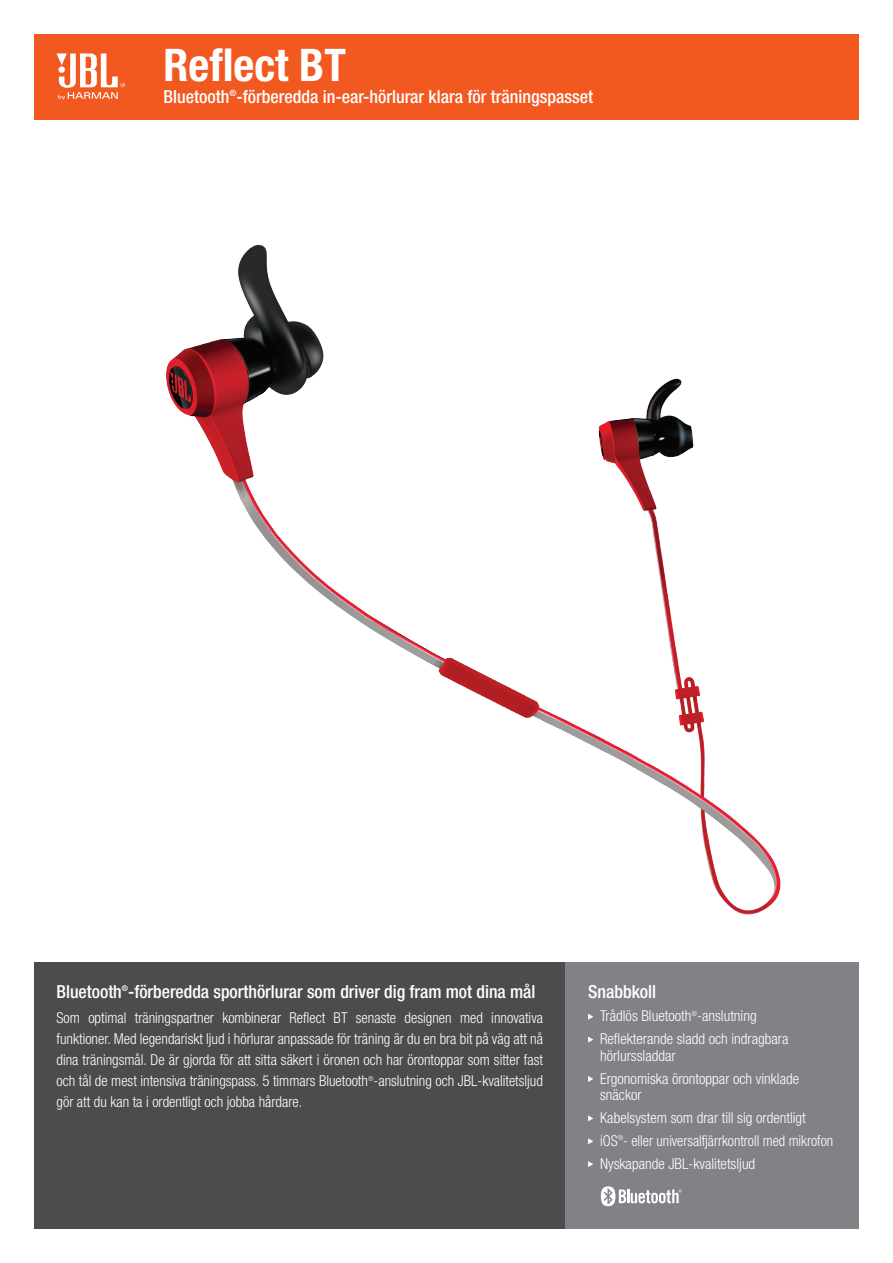
<style>
.page{position:relative;width:893px;height:1263px;background:#fff}
.page>*{position:absolute;margin:0;border:0;box-sizing:border-box;transform-origin:0 0}
.t1{font:700 condensed 45px "Helvetica Neue LT Pro";color:#fff}
.t2{font:500 condensed 18px "Helvetica Neue LT Pro";color:#fff}
.t3{font:300 condensed 15px/21px "Helvetica Neue LT Pro";color:#fff}
.t4{font:300 condensed 15px "Helvetica Neue LT Pro";color:#fff;scale:.96 1}
.t5{font:500 condensed 7.8px "Helvetica Neue LT Pro";color:#fff}
</style>
<div class="page">
<img style="left:166px;top:244px;width:615px;height:671px">
<div style="left:34px;top:962px;width:532px;height:267px;background:#4b4c4d"></div>
<div style="left:566px;top:962px;width:293px;height:267px;background:#808285"></div>
<svg style="left:588px;top:1014px;width:5px;height:6px"></svg>
<svg style="left:588px;top:1036px;width:5px;height:6px"></svg>
<svg style="left:588px;top:1076px;width:5px;height:6px"></svg>
<svg style="left:588px;top:1115px;width:5px;height:6px"></svg>
<svg style="left:588px;top:1138px;width:5px;height:6px"></svg>
<svg style="left:588px;top:1161px;width:5px;height:6px"></svg>
<div style="left:34px;top:34px;width:825px;height:85px;background:#f15921"></div>
<svg style="left:57px;top:53px;width:68px;height:47px"></svg>
<svg style="left:601px;top:1186px;width:81px;height:20px"></svg>
<p class="t1" style="left:163px;top:38px;width:184px">Reflect BT</p>
<p class="t2" style="left:163px;top:86px;width:431px">Bluetooth<sup>®</sup>-förberedda in-ear-hörlurar klara för träningspasset</p>
<p class="t2" style="left:57px;top:980px;width:480px">Bluetooth -förberedda sporthörlurar som driver dig fram mot dina mål</p>
<p class="t5" style="left:122px;top:983px;width:8px">®</p>
<p class="t3" style="left:57px;top:1007px;width:488px;text-align:justify">Som optimal träningspartner kombinerar Reflect BT senaste designen med innovativa funktioner. Med legendariskt ljud i hörlurar anpassade för träning är du en bra bit på väg att nå dina träningsmål. De är gjorda för att sitta säkert i öronen och har örontoppar som sitter fast och tål de mest intensiva träningspass. 5 timmars Bluetooth<sup>®</sup>-anslutning och JBL-kvalitetsljud gör att du kan ta i ordentligt och jobba hårdare.</p>
<p class="t2" style="left:588px;top:980px;width:70px">Snabbkoll</p>
<p class="t3" style="left:600px;top:1005px;width:158px">Trådlös Bluetooth<sup>®</sup>-anslutning</p>
<p class="t3" style="left:600px;top:1030px;width:190px;line-height:16.5px">Reflekterande sladd och indragbara hörlurssladdar</p>
<p class="t3" style="left:600px;top:1070px;width:201px;line-height:16.5px">Ergonomiska örontoppar och vinklade snäckor</p>
<p class="t3" style="left:600px;top:1107px;width:207px">Kabelsystem som drar till sig ordentligt</p>
<p class="t4" style="left:600px;top:1132px;width:244px">iOS<sup>®</sup>- eller universalfjärrkontroll med mikrofon</p>
<p class="t3" style="left:600px;top:1153px;width:157px">Nyskapande JBL-kvalitetsljud</p>
</div>
